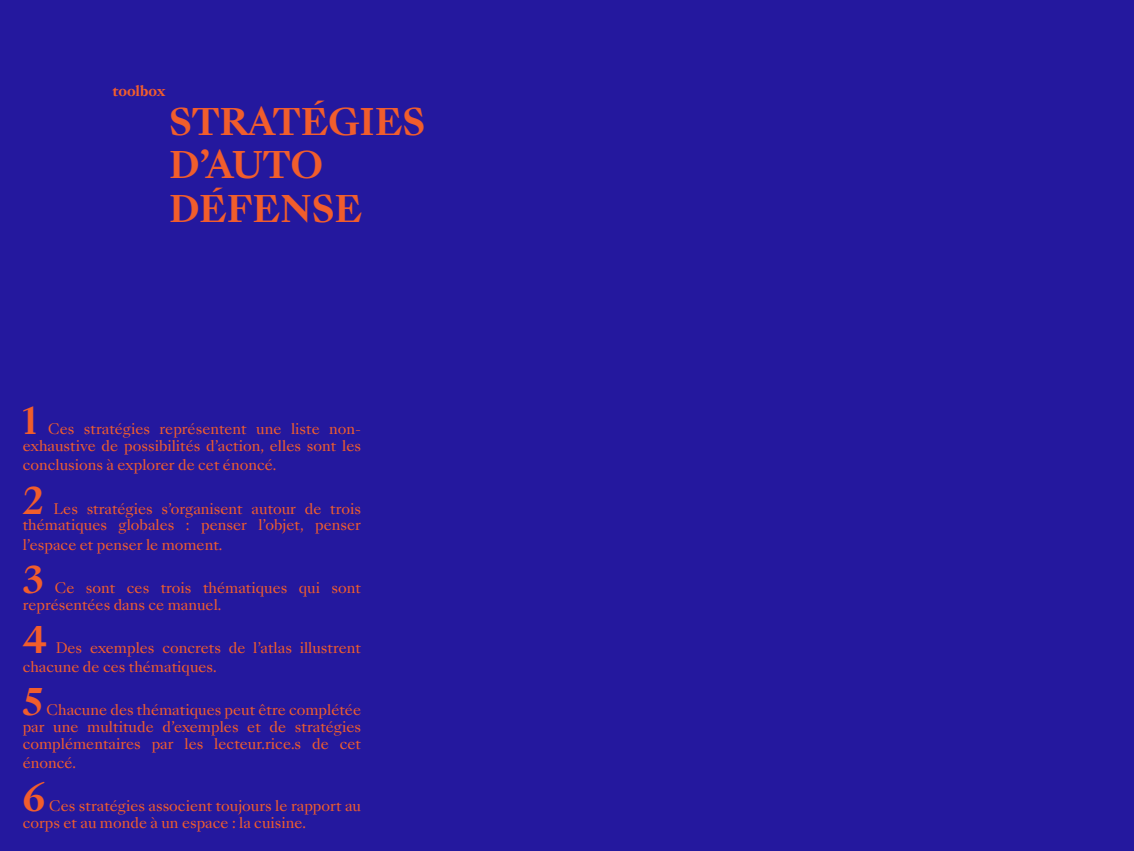
<style>
.page{position:relative;width:1134px;height:851px;background:#fff}
.page>*{position:absolute;margin:0;border:0;box-sizing:border-box;transform-origin:0 0}
.t1{font:700 36px/43.2px "Sang Bleu Kingdom";color:#f15d2c}
.t2{font:14px/16.8px "Sang Bleu Kingdom";color:#f15d2c}
.t3{font:700 14px "Sang Bleu Kingdom";color:#f15d2c}
</style>
<div class="page">
<div style="left:0;top:0;width:1134px;height:850px;background:#24189e"></div>
<p class="t3" style="left:113px;top:81px;width:54px">toolbox</p>
<h1 class="t1" style="left:169px;top:101px;width:257px">STRATÉGIES<br>D’AUTO<br>DÉFENSE</h1>
<h1 class="t1" style="left:23px;top:400px;width:16px">1</h1>
<p class="t2" style="left:23px;top:421px;width:340px;text-align:right">Ces stratégies représentent une liste non&shy;exhaustive de possibilités d’action, elles sont les</p>
<p class="t2" style="left:23px;top:457px;width:255px">conclusions à explorer de cet énoncé.</p>
<h1 class="t1" style="left:23px;top:480px;width:22px">2</h1>
<p class="t2" style="left:23px;top:500px;width:340px;text-align:right">Les stratégies s’organisent autour de trois thématiques globales : penser l’objet, penser</p>
<p class="t2" style="left:23px;top:536px;width:201px">l’espace et penser le moment.</p>
<h1 class="t1" style="left:23px;top:559px;width:22px">3</h1>
<p class="t2" style="left:23px;top:580px;width:340px;text-indent:32px">Ce sont ces trois thématiques qui sont représentées dans ce manuel.</p>
<h1 class="t1" style="left:23px;top:619px;width:26px">4</h1>
<p class="t2" style="left:23px;top:638px;width:340px;line-height:19.2px;text-indent:33px">Des exemples concrets de l’atlas illustrent chacune de ces thématiques.</p>
<h1 class="t1" style="left:23px;top:681px;width:22px">5</h1>
<p class="t2" style="left:23px;top:702px;width:340px;text-align:justify;text-indent:24px">Chacune des thématiques peut être complétée par une multitude d’exemples et de stratégies complémentaires par les lecteur.rice.s de cet</p>
<p class="t2" style="left:23px;top:755px;width:55px">énoncé.</p>
<h1 class="t1" style="left:23px;top:777px;width:24px">6</h1>
<p class="t2" style="left:23px;top:798px;width:340px;text-indent:27px">Ces stratégies associent toujours le rapport au corps et au monde à un espace : la cuisine.</p>
</div>
